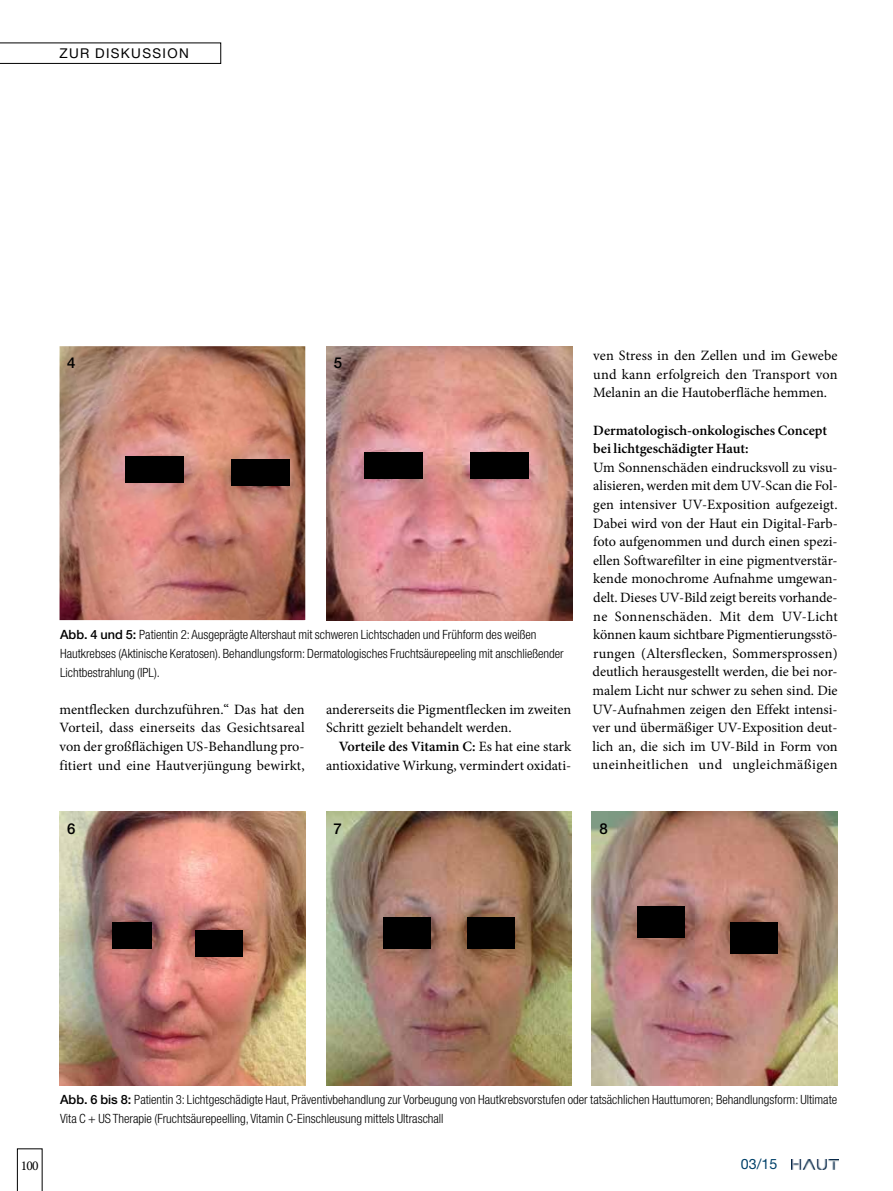
<style>
.page{position:relative;width:893px;height:1191px;background:#fff}
.page>*{position:absolute;margin:0;border:0;box-sizing:border-box;transform-origin:0 0}
.t1{font:500 15px "Helvetica Neue LT Std";color:#000}
.t2{font:14.25px/18.6px "Minion Pro";color:#000;text-align:justify}
.t3{font:600 14.25px/18.6px "Minion Pro";color:#000}
.t4{font:14.25px "Helvetica Neue LT Std";color:#004169}
.t5{font:13.5px "Helvetica Neue LT Std";letter-spacing:.1em;color:#000}
.t6{font:13.5px "Minion Pro";color:#000}
.t7{font:300 condensed 12.75px/18.6px "Helvetica Neue LT Std";color:#000}
.s1{font-weight:500;font-stretch:normal}
.s2{font-weight:600}
</style>
<div class="page">
<svg style="left:17px;top:1148px;width:26px;height:43px"></svg>
<svg style="left:0;top:43px;width:221px;height:21px"></svg>
<img style="left:791px;top:1159px;width:47px;height:10px">
<img style="left:60px;top:346px;width:245px;height:274px">
<div style="left:125px;top:457px;width:58px;height:26px;background:#000"></div>
<div style="left:232px;top:459px;width:58px;height:27px;background:#000"></div>
<img style="left:326px;top:346px;width:246px;height:274px">
<div style="left:364px;top:452px;width:58px;height:27px;background:#000"></div>
<div style="left:471px;top:452px;width:58px;height:27px;background:#000"></div>
<img style="left:60px;top:812px;width:245px;height:273px">
<img style="left:326px;top:812px;width:245px;height:273px">
<img style="left:592px;top:812px;width:246px;height:273px">
<div style="left:112px;top:922px;width:39px;height:27px;background:#000"></div>
<div style="left:196px;top:930px;width:47px;height:26px;background:#000"></div>
<div style="left:384px;top:917px;width:47px;height:32px;background:#000"></div>
<div style="left:468px;top:917px;width:47px;height:32px;background:#000"></div>
<div style="left:638px;top:906px;width:47px;height:32px;background:#000"></div>
<div style="left:730px;top:922px;width:47px;height:32px;background:#000"></div>
<p class="t5" style="left:60px;top:45px;width:131px">ZUR DISKUSSION</p>
<p class="t1" style="left:67px;top:354px;width:10px">4</p>
<p class="t1" style="left:334px;top:354px;width:10px">5</p>
<p class="t7" style="left:60px;top:625px;width:505px"><span class="s1">Abb. 4 und 5:</span> Patientin 2: Ausgeprägte Altershaut mit schweren Lichtschaden und Frühform des weißen<br>Hautkrebses (Aktinische Keratosen). Behandlungsform: Dermatologisches Fruchtsäurepeeling mit anschließender<br>Lichtbestrahlung (IPL).</p>
<p class="t2" style="left:60px;top:700px;width:247px">mentflecken durchzuführen.“ Das hat den Vorteil, dass einerseits das Gesichtsareal von der großflächigen US-Behandlung pro&shy;fitiert und eine Hautverjüngung bewirkt,</p>
<p class="t2" style="left:326px;top:700px;width:247px">andererseits die Pigmentflecken im zweiten<br>Schritt gezielt behandelt werden.</p>
<p class="t2" style="left:326px;top:737px;width:247px;text-align:right"><span class="s2">Vorteile des Vitamin C:</span> Es hat eine stark antioxidative Wirkung, vermindert oxidati-</p>
<p class="t2" style="left:593px;top:346px;width:246px">ven Stress in den Zellen und im Gewebe und kann erfolgreich den Transport von Melanin an die Hautoberfläche hemmen.</p>
<p class="t3" style="left:593px;top:421px;width:235px">Dermatologisch-onkologisches Concept bei lichtgeschädigter Haut:</p>
<p class="t2" style="left:592px;top:458px;width:247px">Um Sonnenschäden eindrucksvoll zu visu&shy;alisieren, werden mit dem UV-Scan die Fol&shy;gen intensiver UV-Exposition aufgezeigt.<br>Dabei wird von der Haut ein Digital-Farb&shy;foto aufgenommen und durch einen spezi&shy;ellen Softwarefilter in eine pigmentverstär&shy;kende monochrome Aufnahme umgewan&shy;delt. Dieses UV-Bild zeigt bereits vorhande&shy;ne Sonnenschäden. Mit dem UV-Licht können kaum sichtbare Pigmentierungsstö&shy;rungen (Altersflecken, Sommersprossen) deutlich herausgestellt werden, die bei nor&shy;malem Licht nur schwer zu sehen sind. Die UV-Aufnahmen zeigen den Effekt intensi&shy;ver und übermäßiger UV-Exposition deut&shy;lich an, die sich im UV-Bild in Form von uneinheitlichen und ungleichmäßigen</p>
<p class="t1" style="left:67px;top:819px;width:10px">6</p>
<p class="t1" style="left:334px;top:819px;width:10px">7</p>
<p class="t1" style="left:599px;top:819px;width:10px">8</p>
<p class="t7" style="left:60px;top:1090px;width:779px"><span class="s1">Abb. 6 bis 8:</span> Patientin 3: Lichtgeschädigte Haut, Präventivbehandlung zur Vorbeugung von Hautkrebsvorstufen oder tatsächlichen Hauttumoren; Behandlungsform: Ultimate<br>Vita C + US Therapie (Fruchtsäurepeelling, Vitamin C-Einschleusung mittels Ultraschall</p>
<p class="t6" style="left:21px;top:1156px;width:20px">100</p>
<p class="t4" style="left:741px;top:1155px;width:38px">03/15</p>
</div>
